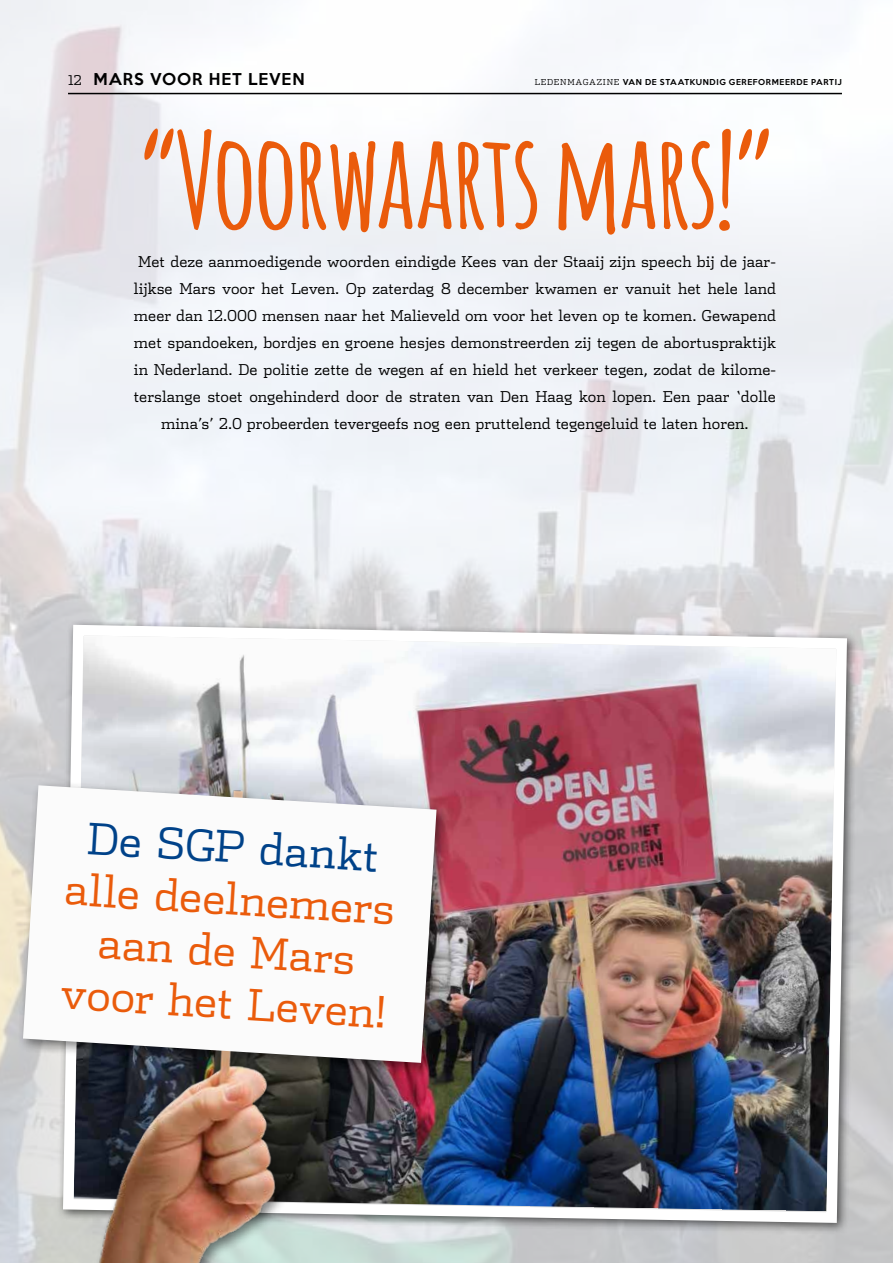
<style>
.page{position:relative;width:893px;height:1263px;background:#fff}
.page>*{position:absolute;margin:0;border:0;box-sizing:border-box;transform-origin:0 0}
.t1{font:700 129px "Amatic";color:#ea5b0b}
.t2{font:300 43.35px/51.9px "Dispatch";color:#ea5b0b;text-align:center}
.t3{font:300 43.35px "Dispatch";color:#004289}
.t4{font:300 15px/27px "Dispatch";color:#000;text-align:center}
.t5{font:500 15px "Keep Calm";letter-spacing:.065em;color:#000}
.t6{font:500 7.5px "Keep Calm";letter-spacing:.08em;color:#000}
.s1{font-family:"Dispatch";font-weight:300;font-size:13.5px}
.s2{font-family:"Dispatch";font-weight:300;font-size:8.25px}
</style>
<div class="page">
<img style="left:58px;top:619px;width:794px;height:609px">
<div style="left:17px;top:779px;width:434px;height:484px;background:#000;opacity:.5"></div>
<img style="left:88px;top:1063px;width:259px;height:200px">
<img style="left:117px;top:769px;width:245px;height:16px">
<svg style="left:23px;top:785px;width:413px;height:278px"></svg>
<hr style="left:68px;top:93px;width:774px;height:1px;background:#000">
<p class="t5" style="left:68px;top:66px;width:238px"><span class="s1">12</span> MARS VOOR HET LEVEN</p>
<p class="t6" style="left:535px;top:76px;width:309px"><span class="s2">LEDENMAGAZINE</span> VAN DE STAATKUNDIG GEREFORMEERDE PARTIJ</p>
<h1 class="t1" style="left:140px;top:88px;width:631px">“Voorwaartsmars!”</h1>
<p class="t4" style="left:134px;top:247px;width:644px">Met deze aanmoedigende woorden eindigde Kees van der Staaij zijn speech bij de jaar&shy;lijkse Mars voor het Leven. Op zaterdag 8 december kwamen er vanuit het hele land meer dan 12.000 mensen naar het Malieveld om voor het leven op te komen. Gewapend met spandoeken, bordjes en groene hesjes demonstreerden zij tegen de abortuspraktijk in Nederland. De politie zette de wegen af en hield het verkeer tegen, zodat de kilome&shy;terslange stoet ongehinderd door de straten van Den Haag kon lopen. Een paar ‘dolle mina’s’ 2.0 probeerden tevergeefs nog een pruttelend tegengeluid te laten horen.</p>
<h2 class="t3" style="left:89px;top:808px;width:294px;rotate:4deg">De SGP dankt</h2>
<h2 class="t2" style="left:67px;top:859px;width:333px;rotate:4deg">alle deelnemers aan de Mars voor het Leven!</h2>
</div>
